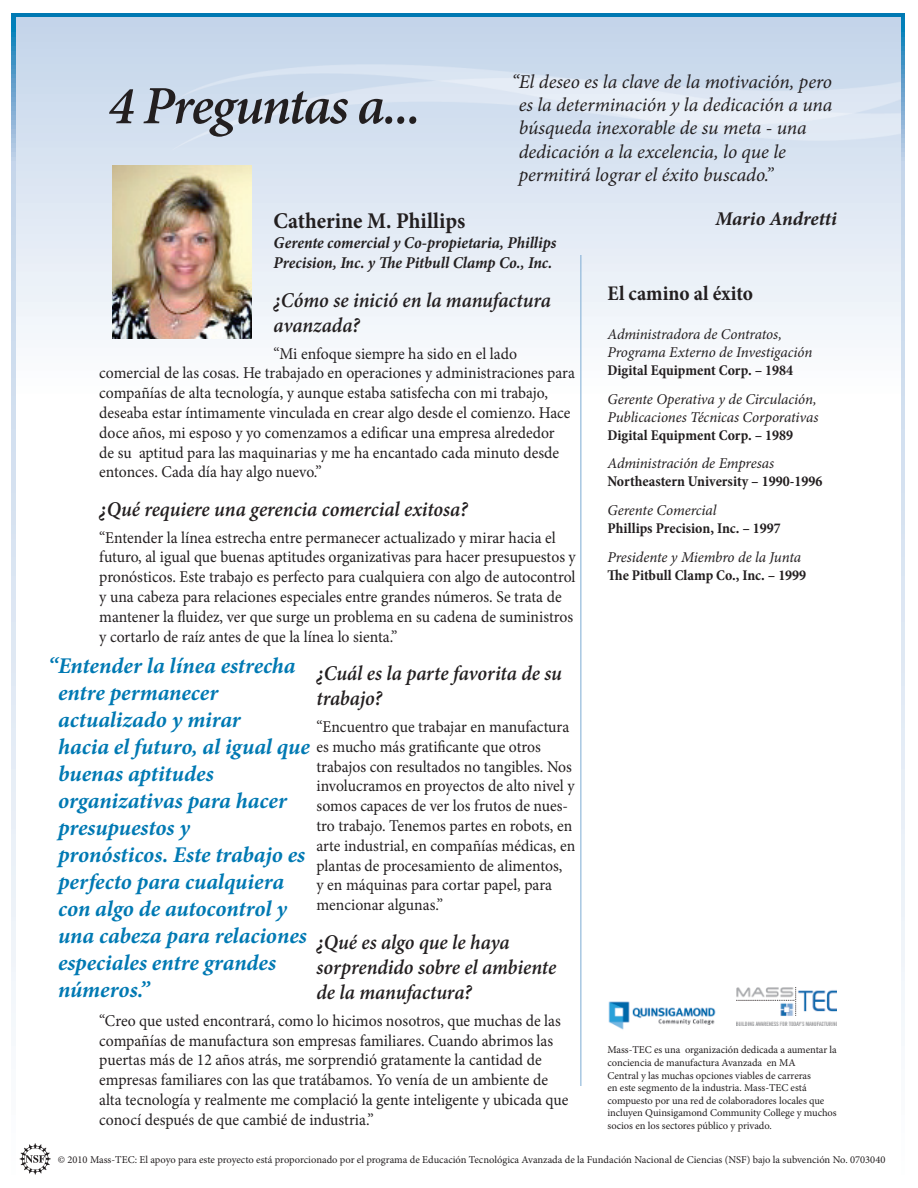
<style>
.page{position:relative;width:918px;height:1188px;background:#fff}
.page>*{position:absolute;margin:0;border:0;box-sizing:border-box;transform-origin:0 0}
.t1{font:italic 600 54px "Minion Pro";letter-spacing:-.035em;color:#231f20}
.t2{font:italic 700 22.5px/27px "Minion Pro";color:#0079b3}
.t3{font:700 22.5px "Minion Pro";color:#231f20;scale:.95 1}
.t4{font:italic 600 21px/25.2px "Minion Pro";color:#231f20;scale:.95 1}
.t5{font:700 condensed 21px "Minion Pro";color:#231f20}
.t6{font:italic 19.5px/23.4px "Minion Pro";letter-spacing:-.005em;color:#231f20}
.t7{font:italic 700 19.5px "Minion Pro";color:#231f20}
.t8{font:16.5px/19.8px "Minion Pro";color:#231f20;scale:.95 1}
.t9{font:italic 700 16.5px/19.8px "Minion Pro";color:#231f20;scale:.95 1}
.t10{font:italic 15px/18px "Minion Pro";letter-spacing:-.01em;color:#231f20}
.t11{font:700 condensed 15px "Minion Pro";color:#231f20}
.t12{font:10.5px/12.6px "Minion Pro";letter-spacing:-.005em;color:#231f20}
</style>
<div class="page">
<img style="left:15px;top:17px;width:886px;height:542px">
<svg style="left:12px;top:17px;width:3px;height:1010px;background:#cadced"></svg>
<svg style="left:901px;top:17px;width:3px;height:1010px;background:#cadced"></svg>
<hr style="left:12px;top:14px;width:892px;height:3px;background:#0079b3">
<hr style="left:580px;top:255px;width:1px;height:831px;background:#7cabd3">
<img style="left:112px;top:165px;width:140px;height:174px">
<img style="left:736px;top:988px;width:101px;height:37px">
<img style="left:608px;top:1001px;width:108px;height:29px">
<svg style="left:20px;top:1143px;width:31px;height:31px"></svg>
<p class="t6" style="left:519px;top:71px;width:315px;text-indent:-7px">“ El deseo es la clave de la motivación, pero es la determinación y la dedicación a una búsqueda inexorable de su meta - una dedicación a la excelencia, lo que le permitirá lograr el éxito buscado.”</p>
<p class="t7" style="left:715px;top:211px;width:123px">Mario Andretti</p>
<h1 class="t1" style="left:108px;top:84px;width:314px">4 Preguntas a...</h1>
<h2 class="t3" style="left:274px;top:212px;width:203px">Catherine M. Phillips</h2>
<p class="t9" style="left:274px;top:234px;width:299px">Gerente comercial y Co-propietaria, Phillips<br>Precision, Inc. y The Pitbull Clamp Co., Inc.</p>
<p class="t4" style="left:274px;top:289px;width:294px">¿Cómo se inició en la manufactura avanzada?</p>
<p class="t8" style="left:99px;top:345px;width:502px;text-indent:174px">“Mi enfoque siempre ha sido en el lado comercial de las cosas. He trabajado en operaciones y administraciones para compañías de alta tecnología, y aunque estaba satisfecha con mi trabajo, deseaba estar íntimamente vinculada en crear algo desde el comienzo. Hace doce años, mi esposo y yo comenzamos a edificar una empresa alrededor<br>de su aptitud para las maquinarias y me ha encantado cada minuto desde entonces. Cada día hay algo nuevo.”</p>
<p class="t4" style="left:99px;top:498px;width:389px">¿Qué requiere una gerencia comercial exitosa?</p>
<p class="t8" style="left:99px;top:529px;width:503px">“Entender la línea estrecha entre permanecer actualizado y mirar hacia el futuro, al igual que buenas aptitudes organizativas para hacer presupuestos y pronósticos. Este trabajo es perfecto para cualquiera con algo de autocontrol y una cabeza para relaciones especiales entre grandes números. Se trata de mantener la fluidez, ver que surge un problema en su cadena de suministros y cortarlo de raíz antes de que la línea lo sienta.”</p>
<p class="t4" style="left:316px;top:663px;width:260px">¿Cuál es la parte favorita de su trabajo?</p>
<p class="t8" style="left:316px;top:718px;width:274px">“Encuentro que trabajar en manufactura es mucho más gratificante que otros trabajos con resultados no tangibles. Nos involucramos en proyectos de alto nivel y somos capaces de ver los frutos de nues&shy;tro trabajo. Tenemos partes en robots, en arte industrial, en compañías médicas, en plantas de procesamiento de alimentos,<br>y en máquinas para cortar papel, para mencionar algunas.”</p>
<p class="t4" style="left:316px;top:931px;width:254px">¿Qué es algo que le haya sorprendido sobre el ambiente de la manufactura?</p>
<p class="t8" style="left:99px;top:1012px;width:495px">“Creo que usted encontrará, como lo hicimos nosotros, que muchas de las compañías de manufactura son empresas familiares. Cuando abrimos las puertas más de 12 años atrás, me sorprendió gratamente la cantidad de empresas familiares con las que tratábamos. Yo venía de un ambiente de alta tecnología y realmente me complació la gente inteligente y ubicada que conocí después de que cambié de industria.”</p>
<p class="t5" style="left:608px;top:285px;width:147px">El camino al éxito</p>
<p class="t10" style="left:608px;top:326px;width:206px">Administradora de Contratos,<br>Programa Externo de Investigación</p>
<p class="t11" style="left:608px;top:364px;width:187px">Digital Equipment Corp. – 1984</p>
<p class="t10" style="left:608px;top:391px;width:213px">Gerente Operativa y de Circulación,<br>Publicaciones Técnicas Corporativas</p>
<p class="t11" style="left:608px;top:429px;width:187px">Digital Equipment Corp. – 1989</p>
<p class="t10" style="left:608px;top:456px;width:168px">Administración de Empresas</p>
<p class="t11" style="left:608px;top:476px;width:216px">Northeastern University – 1990-1996</p>
<p class="t10" style="left:608px;top:502px;width:111px">Gerente Comercial</p>
<p class="t11" style="left:608px;top:522px;width:175px">Phillips Precision, Inc. – 1997</p>
<p class="t10" style="left:608px;top:549px;width:195px">Presidente y Miembro de la Junta</p>
<p class="t11" style="left:608px;top:569px;width:200px">The Pitbull Clamp Co., Inc. – 1999</p>
<p class="t2" style="left:58px;top:654px;width:253px;text-indent:-10px">“ Entender la línea estrecha entre permanecer actualizado y mirar<br>hacia el futuro, al igual que buenas aptitudes organizativas para hacer presupuestos y<br>pronósticos. Este trabajo es perfecto para cualquiera con algo de autocontrol y una cabeza para relaciones especiales entre grandes números.”</p>
<p class="t12" style="left:608px;top:1045px;width:231px">Mass-TEC es una organización dedicada a aumentar la conciencia de manufactura Avanzada en MA<br>Central y las muchas opciones viables de carreras<br>en este segmento de la industria. Mass-TEC está compuesto por una red de colaboradores locales que incluyen Quinsigamond Community College y muchos socios en los sectores público y privado.</p>
<p class="t12" style="left:58px;top:1154px;width:829px">© 2010 Mass-TEC: El apoyo para este proyecto está proporcionado por el programa de Educación Tecnológica Avanzada de la Fundación Nacional de Ciencias (NSF) bajo la subvención No. 0703040</p>
</div>
